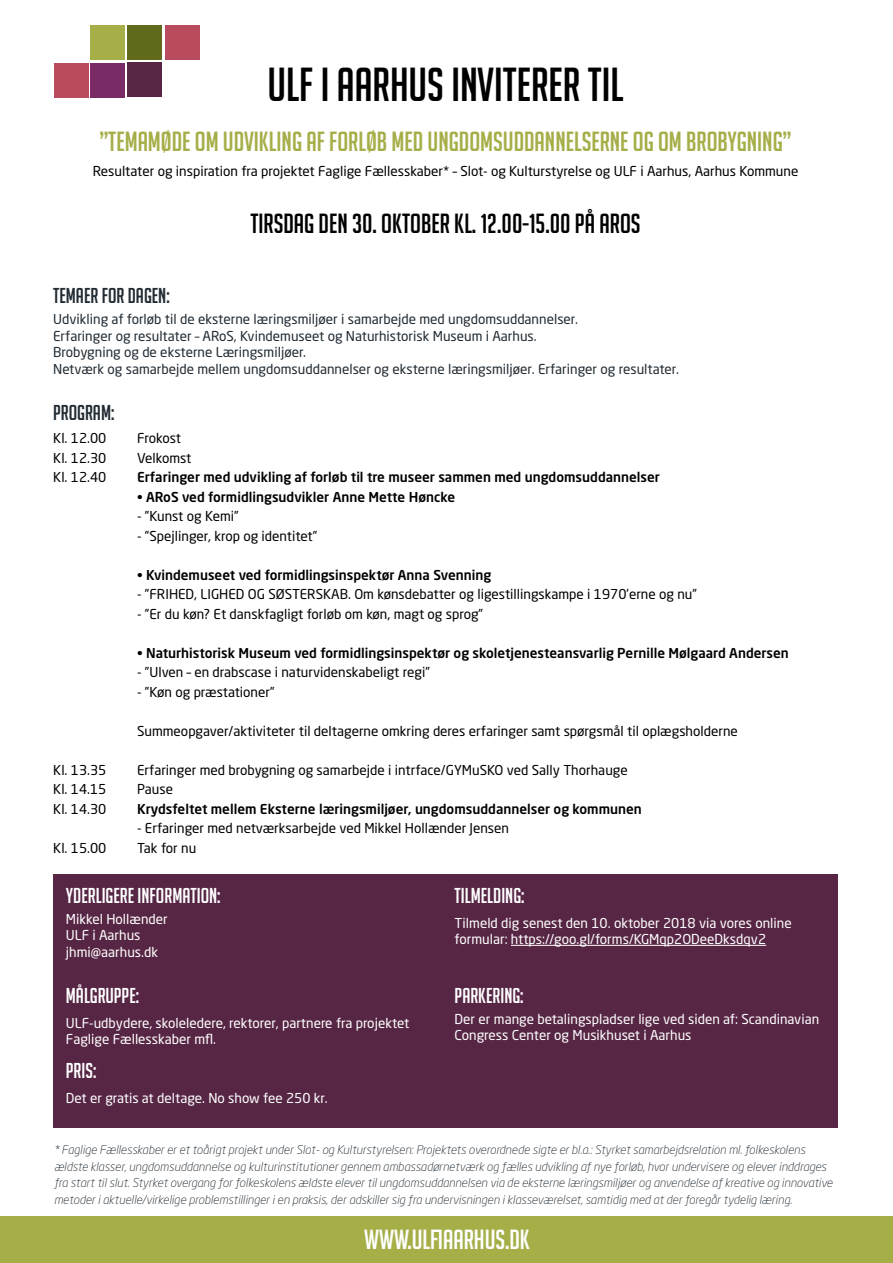
<style>
.page{position:relative;width:893px;height:1263px;background:#fff}
.page>*{position:absolute;margin:0;border:0;box-sizing:border-box;transform-origin:0 0}
.t1{font:46.5px "Big Noodle Titling";color:#000}
.t2{font:27px "Big Noodle Titling";color:#a6ae48}
.t3{font:27px "Big Noodle Titling";color:#000}
.t4{font:27px "Big Noodle Titling";color:#fff}
.t5{font:21px "Big Noodle Titling";color:#fff}
.t6{font:21px "Big Noodle Titling";color:#212b33}
.t7{font:13.5px "Neo Sans Pro";color:#000}
.t8{font:13.5px/16.5px "Neo Sans Pro";color:#fff}
.t9{font:500 13.5px "Neo Sans Pro";color:#000}
.t10{font:13.5px/16.5px "Neo Sans Pro";color:#212b33}
.t11{font:italic 300 12px/16.5px "Neo Sans Pro";color:#212b33}
.s1{font-weight:400}
</style>
<div class="page">
<div style="left:53px;top:875px;width:785px;height:253px;background:#572645"></div>
<hr style="left:511px;top:945px;width:255px;height:1px;background:#fff">
<div style="left:1px;top:1216px;width:892px;height:47px;background:#a6ae48"></div>
<div style="left:166px;top:26px;width:34px;height:34px;background:#b84b5d"></div>
<div style="left:90px;top:26px;width:35px;height:34px;background:#a6ae48"></div>
<div style="left:54px;top:63px;width:34px;height:34px;background:#b84b5d"></div>
<div style="left:90px;top:63px;width:35px;height:34px;background:#7a2a64"></div>
<div style="left:128px;top:26px;width:34px;height:34px;background:#61691b"></div>
<div style="left:128px;top:63px;width:34px;height:34px;background:#572645"></div>
<h1 class="t1" style="left:267px;top:60px;width:358px">ULF I AARHUS INVITERER TIL</h1>
<h2 class="t2" style="left:100px;top:127px;width:693px">”TEMAMØDE OM UDVIKLING AF FORLØB MED UNGDOMSUDDANNELSERNE OG OM BROBYGNING”</h2>
<p class="t7" style="left:93px;top:162px;width:707px">Resultater og inspiration fra projektet Faglige Fællesskaber* – Slot- og Kulturstyrelse og ULF i Aarhus, Aarhus Kommune</p>
<h2 class="t3" style="left:250px;top:209px;width:392px">TIRSDAG DEN 30. OKTOBER KL. 12.00-15.00 PÅ AROS</h2>
<h3 class="t6" style="left:53px;top:284px;width:118px">TEMAER FOR DAGEN:</h3>
<p class="t10" style="left:53px;top:311px;width:627px">Udvikling af forløb til de eksterne læringsmiljøer i samarbejde med ungdomsuddannelser.<br>Erfaringer og resultater – ARoS, Kvindemuseet og Naturhistorisk Museum i Aarhus.<br>Brobygning og de eksterne Læringsmiljøer.<br>Netværk og samarbejde mellem ungdomsuddannelser og eksterne læringsmiljøer. Erfaringer og resultater.</p>
<h3 class="t6" style="left:53px;top:401px;width:63px">PROGRAM:</h3>
<p class="t7" style="left:53px;top:430px;width:55px">Kl. 12.00</p>
<p class="t7" style="left:137px;top:430px;width:46px">Frokost</p>
<p class="t7" style="left:53px;top:449px;width:55px">Kl. 12.30</p>
<p class="t7" style="left:137px;top:449px;width:56px">Velkomst</p>
<p class="t7" style="left:53px;top:469px;width:55px">Kl. 12.40</p>
<p class="t9" style="left:137px;top:469px;width:524px">Erfaringer med udvikling af forløb til tre museer sammen med ungdomsuddannelser</p>
<p class="t9" style="left:137px;top:488px;width:319px"><span class="s1">•</span> ARoS ved formidlingsudvikler Anne Mette Høncke</p>
<p class="t7" style="left:137px;top:508px;width:103px">- ”Kunst og Kemi”</p>
<p class="t7" style="left:137px;top:527px;width:182px">- ”Spejlinger, krop og identitet”</p>
<p class="t9" style="left:137px;top:566px;width:356px"><span class="s1">•</span> Kvindemuseet ved formidlingsinspektør Anna Svenning</p>
<p class="t7" style="left:137px;top:586px;width:561px">- ”FRIHED, LIGHED OG SØSTERSKAB. Om kønsdebatter og ligestillingskampe i 1970’erne og nu”</p>
<p class="t7" style="left:137px;top:605px;width:347px">- ”Er du køn? Et danskfagligt forløb om køn, magt og sprog”</p>
<p class="t9" style="left:137px;top:644px;width:653px"><span class="s1">•</span> Naturhistorisk Museum ved formidlingsinspektør og skoletjenesteansvarlig Pernille Mølgaard Andersen</p>
<p class="t7" style="left:137px;top:664px;width:294px">- ”Ulven – en drabscase i naturvidenskabeligt regi”</p>
<p class="t7" style="left:137px;top:683px;width:139px">- ”Køn og præstationer”</p>
<p class="t7" style="left:137px;top:722px;width:602px">Summeopgaver/aktiviteter til deltagerne omkring deres erfaringer samt spørgsmål til oplægsholderne</p>
<p class="t7" style="left:53px;top:761px;width:55px">Kl. 13.35</p>
<p class="t7" style="left:137px;top:761px;width:492px">Erfaringer med brobygning og samarbejde i intrface/GYMuSKO ved Sally Thorhauge</p>
<p class="t7" style="left:53px;top:781px;width:55px">Kl. 14.15</p>
<p class="t7" style="left:137px;top:781px;width:37px">Pause</p>
<p class="t7" style="left:53px;top:800px;width:55px">Kl. 14.30</p>
<p class="t9" style="left:137px;top:800px;width:506px">Krydsfeltet mellem Eksterne læringsmiljøer, ungdomsuddannelser og kommunen</p>
<p class="t7" style="left:137px;top:820px;width:373px">- Erfaringer med netværksarbejde ved Mikkel Hollænder Jensen</p>
<p class="t7" style="left:53px;top:839px;width:55px">Kl. 15.00</p>
<p class="t7" style="left:137px;top:839px;width:61px">Tak for nu</p>
<h3 class="t5" style="left:66px;top:884px;width:156px">YDERLIGERE INFORMATION:</h3>
<p class="t8" style="left:66px;top:910px;width:103px">Mikkel Hollænder<br>ULF i Aarhus jhmi@aarhus.dk</p>
<h3 class="t5" style="left:66px;top:984px;width:75px">MÅLGRUPPE:</h3>
<p class="t8" style="left:66px;top:1014px;width:345px">ULF-udbydere, skoleledere, rektorer, partnere fra projektet<br>Faglige Fællesskaber mfl.</p>
<h3 class="t5" style="left:66px;top:1059px;width:32px">PRIS:</h3>
<p class="t8" style="left:66px;top:1089px;width:263px">Det er gratis at deltage. No show fee 250 kr.</p>
<h3 class="t5" style="left:455px;top:884px;width:71px">TILMELDING:</h3>
<p class="t8" style="left:455px;top:914px;width:339px">Tilmeld dig senest den 10. oktober 2018 via vores online formular: https://goo.gl/forms/KGMqp2ODeeDksdqv2</p>
<h3 class="t5" style="left:455px;top:984px;width:71px">PARKERING:</h3>
<p class="t8" style="left:455px;top:1010px;width:366px">Der er mange betalingspladser lige ved siden af: Scandinavian<br>Congress Center og Musikhuset i Aarhus</p>
<p class="t11" style="left:54px;top:1141px;width:780px">* Faglige Fællesskaber er et toårigt projekt under Slot- og Kulturstyrelsen: Projektets overordnede sigte er bl.a.: Styrket samarbejdsrelation ml. folkeskolens ældste klasser, ungdomsuddannelse og kulturinstitutioner gennem ambassadørnetværk og fælles udvikling af nye forløb, hvor undervisere og elever inddrages fra start til slut. Styrket overgang for folkeskolens ældste elever til ungdomsuddannelsen via de eksterne læringsmiljøer og anvendelse af kreative og innovative metoder i aktuelle/virkelige problemstillinger i en praksis, der adskiller sig fra undervisningen i klasseværelset, samtidig med at der foregår tydelig læring.</p>
<h2 class="t4" style="left:364px;top:1225px;width:167px">WWW.ULFIAARHUS.DK</h2>
</div>
